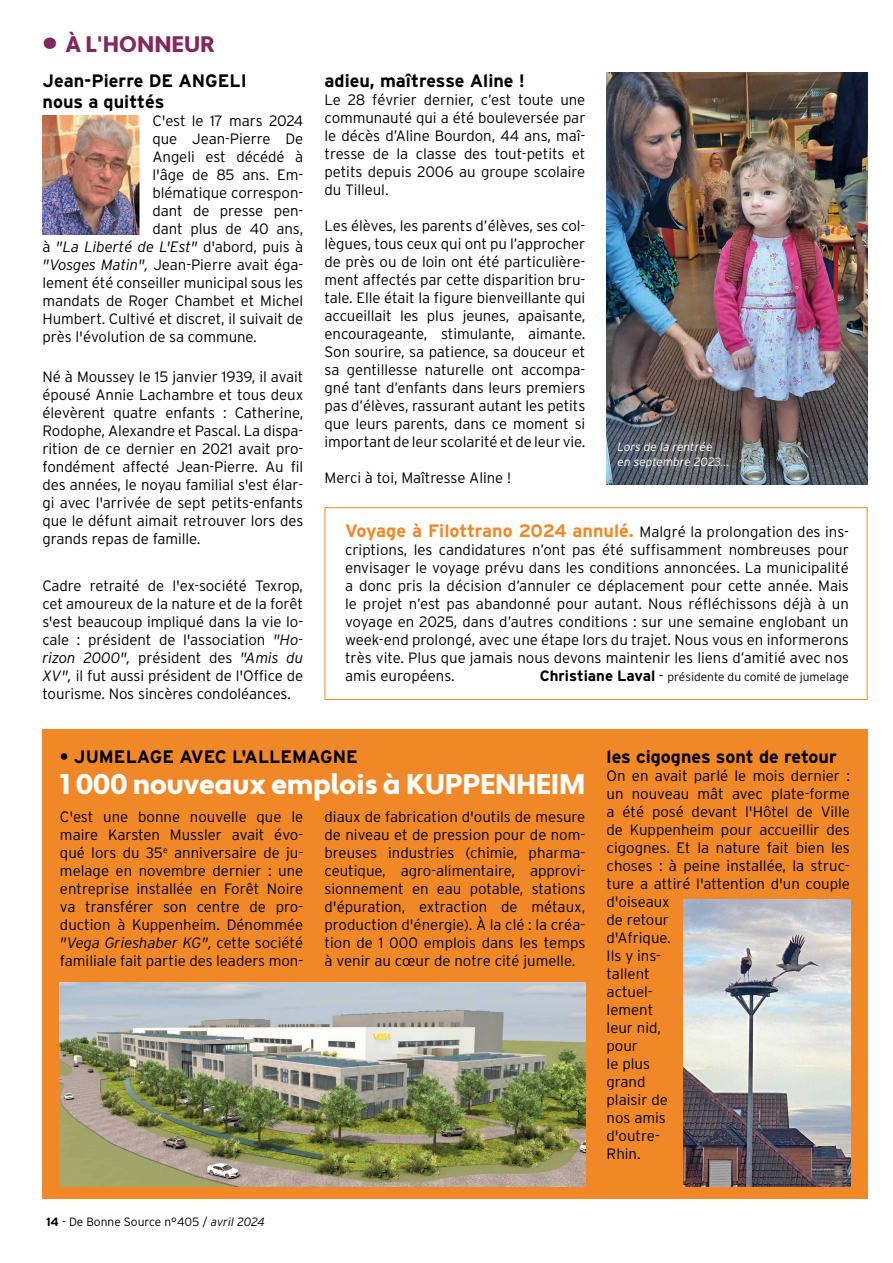
<style>
.page{position:relative;width:893px;height:1263px;background:#fff}
.page>*{position:absolute;margin:0;border:0;box-sizing:border-box;transform-origin:0 0}
.t1{font:900 28.5px "Apertura";letter-spacing:-.01em;color:#fff}
.t2{font:900 22.5px "Apertura";color:#822760}
.t3{font:700 18px/21.6px "Interstate";color:#000}
.t4{font:700 18px "Interstate";color:#f18828}
.t5{font:300 15px/18px "Interstate";letter-spacing:-.005em;color:#000;text-align:justify}
.t6{font:italic 300 15px "Interstate";letter-spacing:-.005em;color:#000}
.t7{font:300 12px "Interstate";color:#000}
.t8{font:italic 300 12px/14.4px "Interstate";color:#fff}
.s1{font-size:45px}
.s2{font-style:normal}
.s3{font-style:italic}
.s4{font-weight:300;font-size:15px;color:#000}
.s5{font-weight:700;font-size:15px}
.s6{font-size:15px}
.s7{font-weight:700}
</style>
<div class="page">
<div style="left:42px;top:729px;width:825px;height:470px;background:#f18828"></div>
<div style="left:325px;top:507px;width:542px;height:193px;border:1px solid #f18828"></div>
<img style="left:684px;top:899px;width:166px;height:287px">
<img style="left:60px;top:982px;width:525px;height:204px">
<img style="left:607px;top:72px;width:260px;height:413px">
<img style="left:43px;top:115px;width:97px;height:119px">
<h2 class="t2" style="left:43px;top:30px;width:174px"><span class="s1">•</span> À L'HONNEUR</h2>
<p class="t3" style="left:43px;top:69px;width:206px">Jean-Pierre DE ANGELI nous a quittés</p>
<p class="t5" style="left:152px;top:112px;width:152px">C'est le 17 mars 2024</p>
<p class="t5" style="left:152px;top:130px;width:152px">que Jean-Pierre De</p>
<p class="t5" style="left:152px;top:148px;width:152px">Angeli est décédé à</p>
<p class="t5" style="left:152px;top:166px;width:152px">l'âge de 85 ans. Em-</p>
<p class="t5" style="left:152px;top:184px;width:152px">blématique correspon-</p>
<p class="t5" style="left:152px;top:202px;width:152px">dant de presse pen-</p>
<p class="t5" style="left:152px;top:220px;width:152px">dant plus de 40 ans,</p>
<p class="t6" style="left:43px;top:239px;width:262px"><span class="s2">à</span> "La Liberté de L'Est" <span class="s2">d'abord, puis à</span></p>
<p class="t5" style="left:43px;top:256px;width:262px"><span class="s3">"Vosges Matin",</span> Jean-Pierre avait éga-</p>
<p class="t5" style="left:43px;top:274px;width:262px">lement été conseiller municipal sous les</p>
<p class="t5" style="left:43px;top:292px;width:262px">mandats de Roger Chambet et Michel</p>
<p class="t5" style="left:43px;top:310px;width:262px">Humbert. Cultivé et discret, il suivait de</p>
<p class="t5" style="left:43px;top:328px;width:216px">près l'évolution de sa commune.</p>
<p class="t5" style="left:43px;top:367px;width:262px">Né à Moussey le 15 janvier 1939, il avait épousé Annie Lachambre et tous deux élevèrent quatre enfants : Catherine, Rodophe, Alexandre et Pascal. La dispa&shy;rition de ce dernier en 2021 avait pro&shy;fondément affecté Jean-Pierre. Au fil des années, le noyau familial s'est élar&shy;gi avec l'arrivée de sept petits-enfants que le défunt aimait retrouver lors des grands repas de famille.</p>
<p class="t5" style="left:42px;top:577px;width:262px">Cadre retraité de l'ex-société Texrop, cet amoureux de la nature et de la forêt s'est beaucoup impliqué dans la vie lo&shy;cale : président de l'association <span class="s3">"Ho&shy;rizon 2000",</span> président des <span class="s3">"Amis du XV",</span> il fut aussi président de l'Office de tourisme. Nos sincères condoléances.</p>
<p class="t3" style="left:325px;top:69px;width:202px">adieu, maîtresse Aline !</p>
<p class="t5" style="left:325px;top:90px;width:262px">Le 28 février dernier, c’est toute une communauté qui a été bouleversée par le décès d’Aline Bourdon, 44 ans, maî&shy;tresse de la classe des tout-petits et petits depuis 2006 au groupe scolaire du Tilleul.</p>
<p class="t5" style="left:325px;top:216px;width:262px">Les élèves, les parents d’élèves, ses col&shy;lègues, tous ceux qui ont pu l’approcher de près ou de loin ont été particulière&shy;ment affectés par cette disparition bru&shy;tale. Elle était la figure bienveillante qui accueillait les plus jeunes, apaisante, encourageante, stimulante, aimante.<br>Son sourire, sa patience, sa douceur et sa gentillesse naturelle ont accompa&shy;gné tant d’enfants dans leurs premiers pas d’élèves, rassurant autant les petits que leurs parents, dans ce moment si important de leur scolarité et de leur vie.</p>
<p class="t5" style="left:325px;top:468px;width:188px">Merci à toi, Maîtresse Aline !</p>
<p class="t4" style="left:345px;top:521px;width:505px">Voyage à Filottrano 2024 annulé. <span class="s4">Malgré la prolongation des ins-</span></p>
<p class="t5" style="left:345px;top:541px;width:505px">criptions, les candidatures n’ont pas été suffisamment nombreuses pour envisager le voyage prévu dans les conditions annoncées. La municipalité a donc pris la décision d’annuler ce déplacement pour cette année. Mais le projet n’est pas abandonné pour autant. Nous réfléchissons déjà à un voyage en 2025, dans d’autres conditions : sur une semaine englobant un week-end prolongé, avec une étape lors du trajet. Nous vous en informerons très vite. Plus que jamais nous devons maintenir les liens d’amitié avec nos amis européens.</p>
<p class="t8" style="left:618px;top:440px;width:113px">Lors de la rentrée<br>en septembre 2023...</p>
<p class="t7" style="left:540px;top:670px;width:311px"><span class="s5">Christiane Laval</span> <span class="s6">-</span> présidente du comité de jumelage</p>
<p class="t3" style="left:60px;top:745px;width:299px">• JUMELAGE AVEC L'ALLEMAGNE</p>
<h1 class="t1" style="left:60px;top:767px;width:527px">1 000 nouveaux emplois à KUPPENHEIM</h1>
<p class="t5" style="left:60px;top:807px;width:245px">C'est une bonne nouvelle que le maire Karsten Mussler avait évo&shy;qué lors du 35<sup>e</sup> anniversaire de ju&shy;melage en novembre dernier : une entreprise installée en Forêt Noire va transférer son centre de pro&shy;duction à Kuppenheim. Dénommée <span class="s3">"Vega Grieshaber KG",</span> cette société familiale fait partie des leaders mon-</p>
<p class="t5" style="left:325px;top:807px;width:262px">diaux de fabrication d'outils de mesure de niveau et de pression pour de nom&shy;breuses industries (chimie, pharma&shy;ceutique, agro-alimentaire, approvi&shy;sionnement en eau potable, stations d'épuration, extraction de métaux, production d'énergie). À la clé : la créa&shy;tion de 1 000 emplois dans les temps à venir au cœur de notre cité jumelle.</p>
<p class="t3" style="left:607px;top:745px;width:232px">les cigognes sont de retour</p>
<p class="t5" style="left:607px;top:766px;width:245px;text-align:left">On en avait parlé le mois dernier : un nouveau mât avec plate-forme a été posé devant l'Hôtel de Ville de Kuppenheim pour accueillir des cigognes. Et la nature fait bien les choses : à peine installée, la struc&shy;ture a attiré l'attention d'un couple d'oiseaux<br>de retour<br>d'Afrique.<br>Ils y ins-<br>tallent<br>actuel-<br>lement<br>leur nid,<br>pour<br>le plus<br>grand<br>plaisir de<br>nos amis<br>d'outre-<br>Rhin.</p>
<p class="t7" style="left:46px;top:1215px;width:220px"><span class="s7">14</span> - De Bonne Source n°405 / <span class="s3">avril 2024</span></p>
</div>
